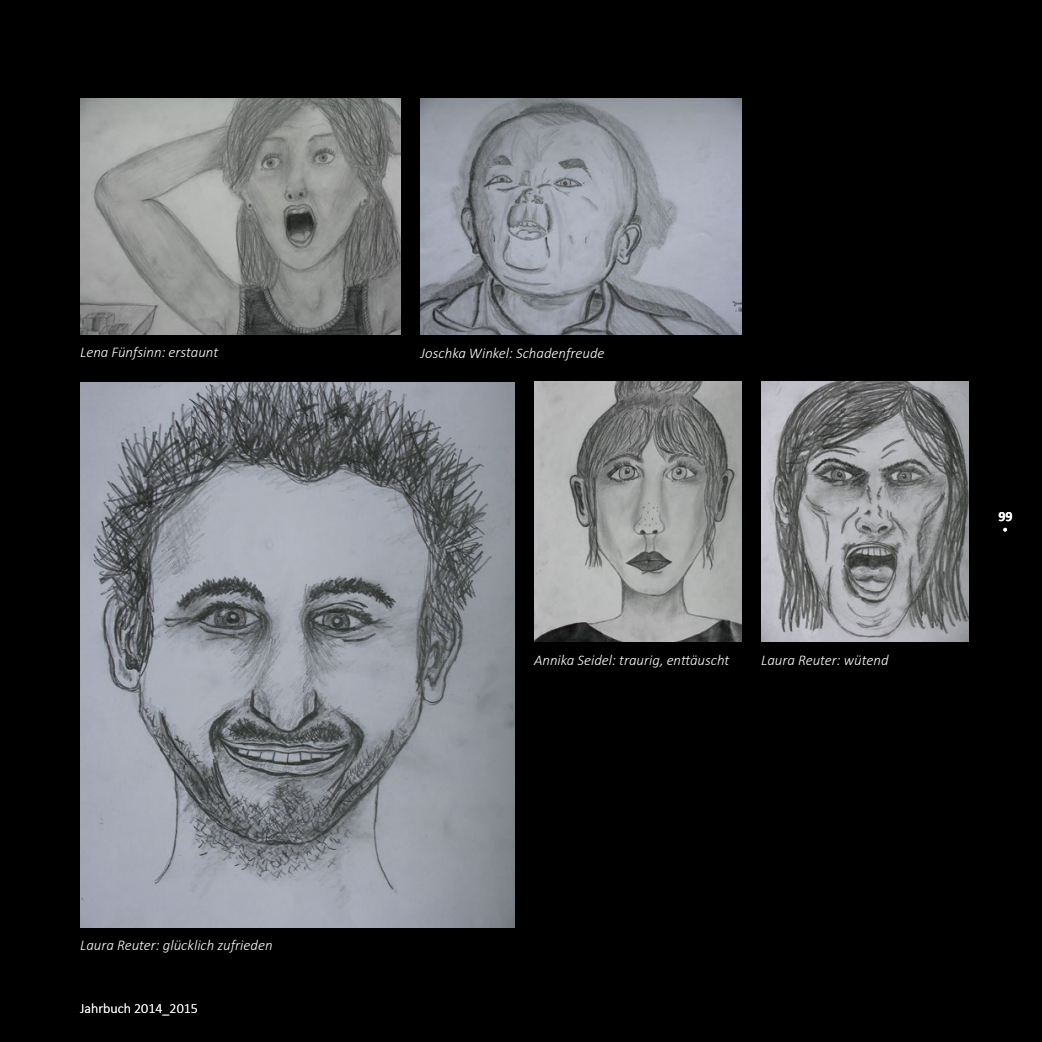
<style>
.page{position:relative;width:1042px;height:1042px;background:#000}
.page>*{position:absolute;margin:0;border:0;box-sizing:border-box;transform-origin:0 0}
.t1{font:italic 300 14.88px "Calibri";color:#fff}
.t2{font:300 14px "Calibri";color:#fff}
.t3{font:700 14px "Calibri";color:#fff}
</style>
<div class="page">
<img style="left:80px;top:382px;width:434px;height:545px">
<svg style="left:1003px;top:528px;width:4px;height:3px"></svg>
<img style="left:534px;top:382px;width:207px;height:260px">
<img style="left:80px;top:98px;width:321px;height:236px">
<img style="left:421px;top:99px;width:320px;height:236px">
<img style="left:761px;top:382px;width:207px;height:260px">
<p class="t1" style="left:80px;top:343px;width:140px">Lena Fünfsinn: erstaunt</p>
<p class="t1" style="left:421px;top:343px;width:185px">Joschka Winkel: Schadenfreude</p>
<p class="t1" style="left:80px;top:936px;width:194px">Laura Reuter: glücklich zufrieden</p>
<p class="t2" style="left:80px;top:999px;width:119px">Jahrbuch 2014_2015</p>
<p class="t1" style="left:534px;top:651px;width:197px">Annika Seidel: traurig, enttäuscht</p>
<p class="t1" style="left:761px;top:651px;width:129px">Laura Reuter: wütend</p>
<p class="t3" style="left:998px;top:507px;width:16px">99</p>
</div>
